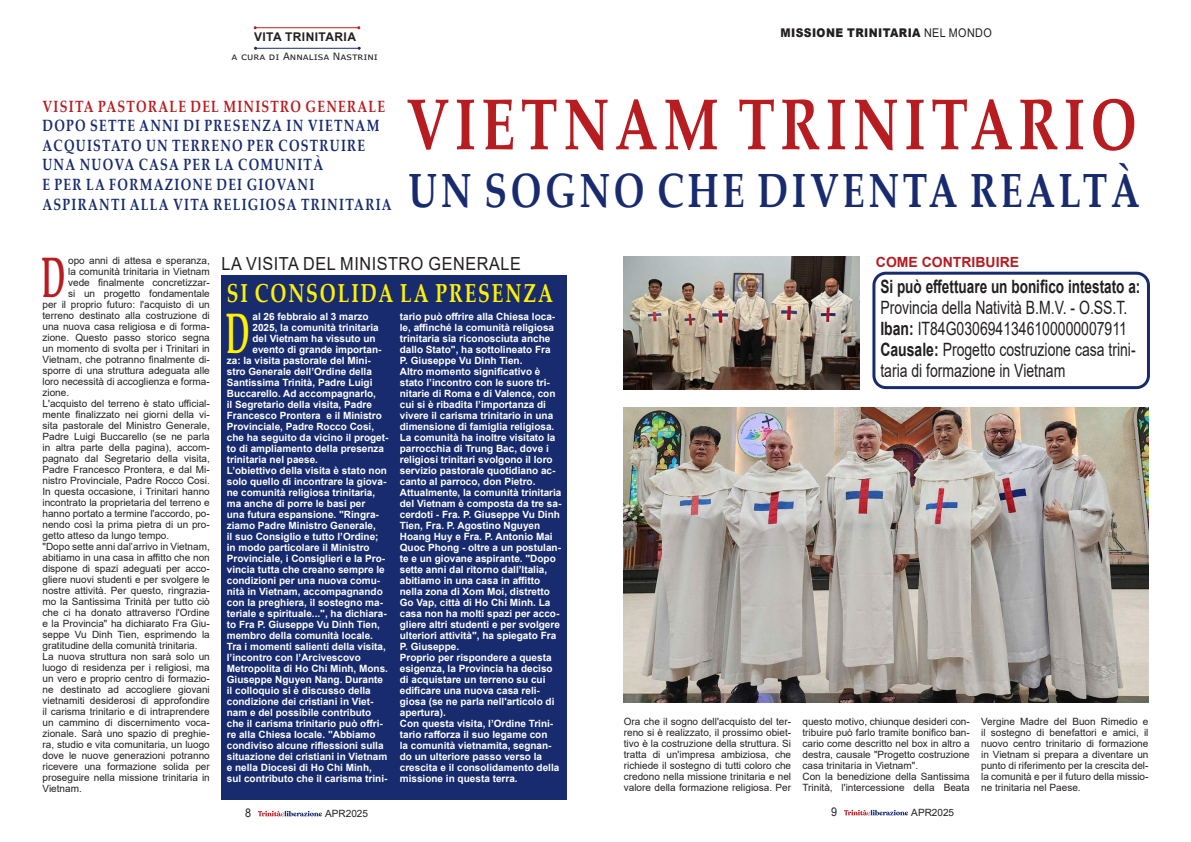
<style>
.page{position:relative;width:1191px;height:842px;background:#fff}
.page>*{position:absolute;margin:0;border:0;box-sizing:border-box;transform-origin:0 0}
.t1{font:700 72px "Palatino Linotype";letter-spacing:.1em;color:#b71c21;scale:.77 1}
.t2{font:700 57.1px "Palatino Linotype";color:#b71c21;scale:.5 1}
.t3{font:700 57.1px "Palatino Linotype";color:#fff101;scale:.5 1}
.t4{font:700 48px "Palatino Linotype";letter-spacing:.1em;color:#172b6e;scale:.77 1}
.t5{font:700 26px "Palatino Linotype";letter-spacing:.1em;color:#fff101;scale:.74 1}
.t6{font:18.4px/21px "Arial";color:#231f20;scale:.76 1}
.t7{font:700 18.4px "Arial";color:#231f20;scale:.74 1}
.t8{font:18px "Arial";letter-spacing:.035em;color:#231f20;scale:.9 1}
.t9{font:700 16.3px "Palatino Linotype";letter-spacing:.1em;color:#172b6e;scale:.78 1}
.t10{font:700 16.3px "Palatino Linotype";letter-spacing:.1em;color:#b71c21;scale:.78 1}
.t11{font:700 14px "Arial";color:#b71c21}
.t12{font:900 12px "Arial";letter-spacing:.035em;color:#231f20;scale:.9 1}
.t13{font:700 12px "Arial";letter-spacing:.035em;color:#231f20}
.t14{font:12px "Arial";color:#231f20;scale:.9 1}
.t15{font:700 10px/11px "Arial";color:#fff}
.t16{font:10px/11px "Arial";color:#231f20;text-align:justify}
.t17{font:10px "Verdana";color:#231f20}
.s1{font-weight:400}
.s2{font-weight:700}
</style>
<div class="page">
<svg style="left:258px;top:811px;width:64px;height:5px"></svg>
<svg style="left:844px;top:810px;width:64px;height:5px"></svg>
<div style="left:221px;top:275px;width:346px;height:524px;background:#172b6e"></div>
<hr style="left:255px;top:27px;width:104px;height:1px;background:#be1e23">
<hr style="left:255px;top:48px;width:104px;height:1px;background:#172b6e">
<img style="left:624px;top:407px;width:524px;height:295px">
<img style="left:624px;top:257px;width:235px;height:132px">
<div style="left:872px;top:272px;width:278px;height:117px;border:3px solid #172b6e;border-radius:12px"></div>
<p class="t13" style="left:254px;top:28px;width:103px">VITA TRINITARIA</p>
<p class="t12" style="left:780px;top:24px;width:236px">MISSIONE TRINITARIA <span class="s1">NEL MONDO</span></p>
<p class="t17" style="left:232px;top:49px;width:148px">a cura di Annalisa Nastrini</p>
<p class="t10" style="left:43px;top:95px;width:441px">VISITA PASTORALE DEL MINISTRO GENERALE</p>
<p class="t9" style="left:43px;top:114px;width:433px">DOPO SETTE ANNI DI PRESENZA IN VIETNAM</p>
<p class="t9" style="left:43px;top:134px;width:415px">ACQUISTATO UN TERRENO PER COSTRUIRE</p>
<p class="t9" style="left:43px;top:153px;width:361px">UNA NUOVA CASA PER LA COMUNITÀ</p>
<p class="t9" style="left:43px;top:173px;width:350px">E PER LA FORMAZIONE DEI GIOVANI</p>
<p class="t9" style="left:43px;top:192px;width:449px">ASPIRANTI ALLA VITA RELIGIOSA TRINITARIA</p>
<p class="t1" style="left:406px;top:74px;width:950px">VIETNAM TRINITARIO</p>
<p class="t4" style="left:408px;top:157px;width:951px">UN SOGNO CHE DIVENTA REALTÀ</p>
<p class="t2" style="left:42px;top:237px;width:49px">D</p>
<p class="t16" style="left:68px;top:255px;width:143px">opo anni di attesa e speranza,</p>
<p class="t16" style="left:68px;top:266px;width:143px">la comunità trinitaria in Vietnam</p>
<p class="t16" style="left:68px;top:277px;width:143px">vede finalmente concretizzar-</p>
<p class="t16" style="left:68px;top:288px;width:143px">si un progetto fondamentale</p>
<p class="t16" style="left:43px;top:299px;width:169px">per il proprio futuro: l'acquisto di un</p>
<p class="t16" style="left:43px;top:310px;width:169px">terreno destinato alla costruzione di</p>
<p class="t16" style="left:43px;top:321px;width:169px">una nuova casa religiosa e di forma-</p>
<p class="t16" style="left:43px;top:332px;width:169px">zione. Questo passo storico segna</p>
<p class="t16" style="left:43px;top:343px;width:169px">un momento di svolta per i Trinitari in</p>
<p class="t16" style="left:43px;top:354px;width:169px">Vietnam, che potranno finalmente di-</p>
<p class="t16" style="left:43px;top:365px;width:169px">sporre di una struttura adeguata alle</p>
<p class="t16" style="left:43px;top:376px;width:169px">loro necessità di accoglienza e forma-</p>
<p class="t16" style="left:43px;top:387px;width:28px">zione.</p>
<p class="t16" style="left:43px;top:398px;width:169px">L'acquisto del terreno è stato ufficial&shy;mente finalizzato nei giorni della vi&shy;sita pastorale del Ministro Generale, Padre Luigi Buccarello (se ne parla in altra parte della pagina), accom&shy;pagnato dal Segretario della visita, Padre Francesco Prontera, e dal Mi&shy;nistro Provinciale, Padre Rocco Cosi.<br>In questa occasione, i Trinitari hanno incontrato la proprietaria del terreno e hanno portato a termine l'accordo, po&shy;nendo così la prima pietra di un pro&shy;getto atteso da lungo tempo.</p>
<p class="t16" style="left:43px;top:541px;width:169px">"Dopo sette anni dal’arrivo in Vietnam, abitiamo in una casa in affitto che non dispone di spazi adeguati per acco&shy;gliere nuovi studenti e per svolgere le nostre attività. Per questo, ringrazia&shy;mo la Santissima Trinità per tutto ciò che ci ha donato attraverso l'Ordine e la Provincia" ha dichiarato Fra Giu&shy;seppe Vu Dinh Tien, esprimendo la gratitudine della comunità trinitaria.</p>
<p class="t16" style="left:43px;top:651px;width:169px">La nuova struttura non sarà solo un luogo di residenza per i religiosi, ma un vero e proprio centro di formazio&shy;ne destinato ad accogliere giovani vietnamiti desiderosi di approfondire il carisma trinitario e di intraprendere un cammino di discernimento voca&shy;zionale. Sarà uno spazio di preghie&shy;ra, studio e vita comunitaria, un luogo dove le nuove generazioni potranno ricevere una formazione solida per proseguire nella missione trinitaria in Vietnam.</p>
<p class="t8" style="left:221px;top:251px;width:334px">LA VISITA DEL MINISTRO GENERALE</p>
<p class="t5" style="left:227px;top:274px;width:442px">SI CONSOLIDA LA PRESENZA</p>
<p class="t3" style="left:226px;top:293px;width:49px">D</p>
<p class="t15" style="left:252px;top:311px;width:118px">al 26 febbraio al 3 marzo</p>
<p class="t15" style="left:252px;top:322px;width:128px">2025, la comunità trinitaria</p>
<p class="t15" style="left:252px;top:333px;width:125px">del Vietnam ha vissuto un</p>
<p class="t15" style="left:252px;top:344px;width:130px">evento di grande importan-</p>
<p class="t15" style="left:227px;top:355px;width:145px">za: la visita pastorale del Mini-</p>
<p class="t15" style="left:227px;top:366px;width:147px">stro Generale dell’Ordine della</p>
<p class="t15" style="left:227px;top:377px;width:147px">Santissima Trinità, Padre Luigi</p>
<p class="t15" style="left:227px;top:388px;width:151px">Buccarello. Ad accompagnarlo,</p>
<p class="t15" style="left:227px;top:399px;width:147px">il Segretario della visita, Padre</p>
<p class="t15" style="left:227px;top:410px;width:157px">Francesco Prontera e il Ministro</p>
<p class="t15" style="left:227px;top:421px;width:149px">Provinciale, Padre Rocco Cosi,</p>
<p class="t15" style="left:227px;top:432px;width:163px">che ha seguito da vicino il proget-</p>
<p class="t15" style="left:227px;top:443px;width:159px">to di ampliamento della presenza</p>
<p class="t15" style="left:227px;top:454px;width:93px">trinitaria nel paese.</p>
<p class="t15" style="left:227px;top:465px;width:162px">L’obiettivo della visita è stato non solo quello di incontrare la giova&shy;ne comunità religiosa trinitaria, ma anche di porre le basi per<br>una futura espansione. "Ringra&shy;ziamo Padre Ministro Generale,<br>il suo Consiglio e tutto l’Ordine; in modo particolare il Ministro Provinciale, i Consiglieri e la Pro&shy;vincia tutta che creano sempre le condizioni per una nuova comu&shy;nità in Vietnam, accompagnando con la preghiera, il sostegno ma&shy;teriale e spirituale...", ha dichiara&shy;to Fra P. Giuseppe Vu Dinh Tien, membro della comunità locale.</p>
<p class="t15" style="left:227px;top:641px;width:163px">Tra i momenti salienti della visita, l’incontro con l’Arcivescovo Metropolita di Ho Chi Minh, Mons.<br>Giuseppe Nguyen Nang. Durante il colloquio si è discusso della condizione dei cristiani in Viet&shy;nam e del possibile contributo che il carisma trinitario può offri&shy;re alla Chiesa locale. "Abbiamo condiviso alcune riflessioni sulla situazione dei cristiani in Vietnam e nella Diocesi di Ho Chi Minh, sul contributo che il carisma trini-</p>
<p class="t15" style="left:400px;top:311px;width:157px">tario può offrire alla Chiesa loca&shy;le, affinché la comunità religiosa trinitaria sia riconosciuta anche dallo Stato", ha sottolineato Fra P. Giuseppe Vu Dinh Tien.</p>
<p class="t15" style="left:400px;top:366px;width:157px">Altro momento significativo è stato l’incontro con le suore tri&shy;nitarie di Roma e di Valence, con cui si è ribadita l’importanza di vivere il carisma trinitario in una dimensione di famiglia religiosa.<br>La comunità ha inoltre visitato la parrocchia di Trung Bac, dove i religiosi trinitari svolgono il loro servizio pastorale quotidiano ac&shy;canto al parroco, don Pietro.</p>
<p class="t15" style="left:400px;top:487px;width:163px">Attualmente, la comunità trinitaria del Vietnam è composta da tre sa&shy;cerdoti - Fra. P. Giuseppe Vu Dinh<br>Tien, Fra. P. Agostino Nguyen<br>Hoang Huy e Fra. P. Antonio Mai<br>Quoc Phong - oltre a un postulan&shy;te e un giovane aspirante. "Dopo sette anni dal ritorno dall’Italia, abitiamo in una casa in affitto nella zona di Xom Moi, distretto<br>Go Vap, città di Ho Chi Minh. La casa non ha molti spazi per acco&shy;gliere altri studenti e per svolgere ulteriori attività", ha spiegato Fra<br>P. Giuseppe.</p>
<p class="t15" style="left:400px;top:652px;width:156px">Proprio per rispondere a questa esigenza, la Provincia ha deciso di acquistare un terreno su cui edificare una nuova casa reli&shy;giosa (se ne parla nell'articolo di apertura).</p>
<p class="t15" style="left:400px;top:718px;width:161px">Con questa visita, l’Ordine Trini&shy;tario rafforza il suo legame con<br>la comunità vietnamita, segnan&shy;do un ulteriore passo verso la crescita e il consolidamento della missione in questa terra.</p>
<p class="t11" style="left:876px;top:252px;width:145px">COME CONTRIBUIRE</p>
<p class="t7" style="left:880px;top:274px;width:353px">Si può effettuare un bonifico intestato a:</p>
<p class="t6" style="left:880px;top:297px;width:337px">Provincia della Natività B.M.V. - O.SS.T.<br><span class="s2">Iban:</span> IT84G0306941346100000007911<br><span class="s2">Causale:</span> Progetto costruzione casa trini&shy;taria di formazione in Vietnam</p>
<p class="t16" style="left:624px;top:716px;width:169px">Ora che il sogno dell'acquisto del ter&shy;reno si è realizzato, il prossimo obiet&shy;tivo è la costruzione della struttura. Si tratta di un'impresa ambiziosa, che richiede il sostegno di tutti coloro che credono nella missione trinitaria e nel valore della formazione religiosa. Per</p>
<p class="t16" style="left:802px;top:716px;width:169px">questo motivo, chiunque desideri con&shy;tribuire può farlo tramite bonifico ban&shy;cario come descritto nel box in altro a destra, causale "Progetto costruzione casa trinitaria in Vietnam".</p>
<p class="t16" style="left:802px;top:771px;width:169px">Con la benedizione della Santissima<br>Trinità, l'intercessione della Beata</p>
<p class="t16" style="left:981px;top:716px;width:169px">Vergine Madre del Buon Rimedio e il sostegno di benefattori e amici, il nuovo centro trinitario di formazione in Vietnam si prepara a diventare un punto di riferimento per la crescita del&shy;la comunità e per il futuro della missio&shy;ne trinitaria nel Paese.</p>
<p class="t14" style="left:245px;top:804px;width:8px">8</p>
<p class="t16" style="left:325px;top:807px;width:44px">APR2025</p>
<p class="t14" style="left:831px;top:803px;width:8px">9</p>
<p class="t16" style="left:911px;top:807px;width:44px">APR2025</p>
</div>
